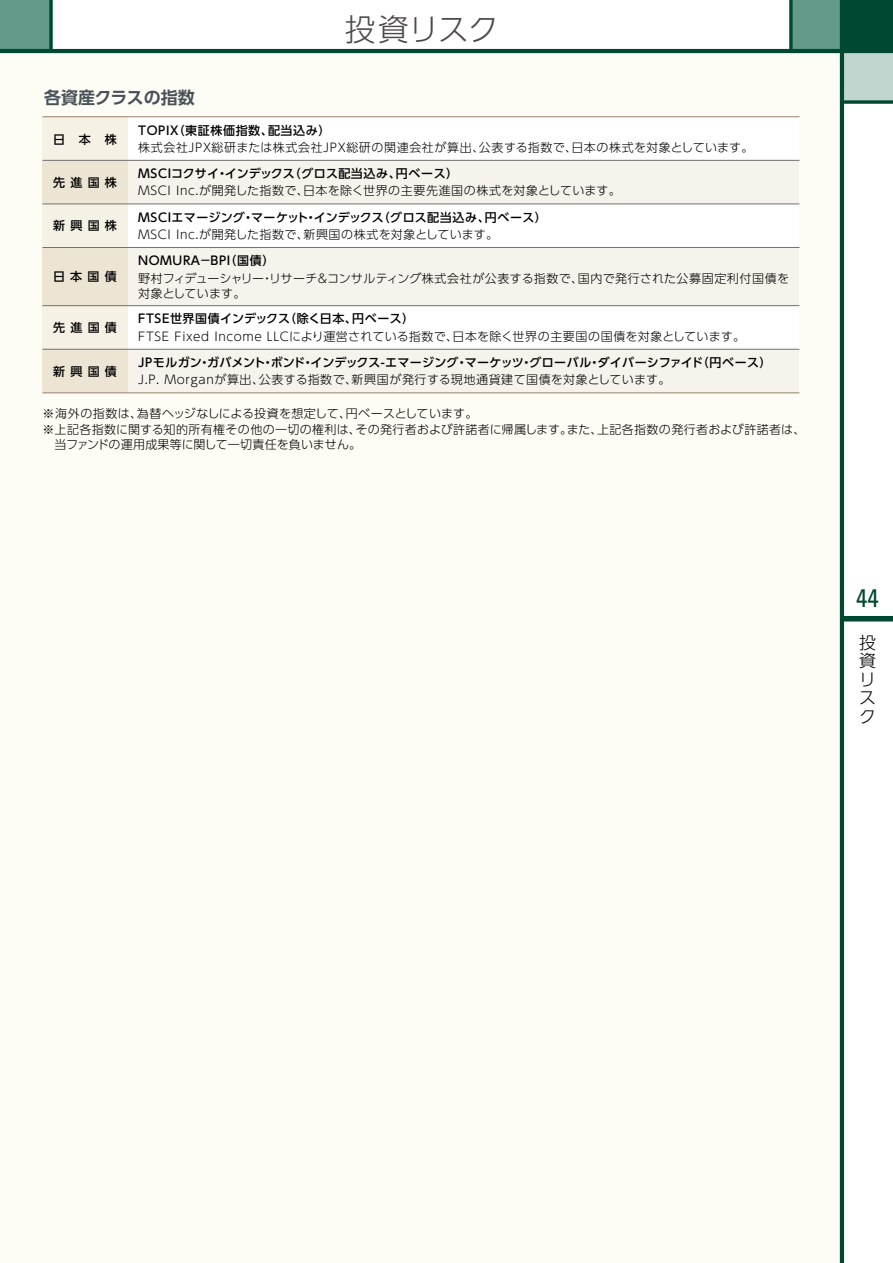
<style>
.page{position:relative;width:893px;height:1263px;background:#fff}
.page>*{position:absolute;margin:0;border:0;box-sizing:border-box;transform-origin:0 0}
.t1{font:300 30.75px "UD Shin Go Pro";letter-spacing:-.015em;color:#4c4948}
.t2{font:condensed 25.5px "Univers LT Std";color:#004831}
.t3{font:700 16.95px "UD Shin Go Pro De";letter-spacing:-.005em;color:#485157}
.t4{font:300 16.95px/18.6px "UD Shin Go Pro";color:#000}
.t5{font:300 12px/15px "UD Shin Go Pro";letter-spacing:.03em;color:#000}
.t6{font:300 12px "UD Shin Go Pro";letter-spacing:.05em;color:#000}
.t7{font:500 12px "UD Shin Go Pro";letter-spacing:.04em;color:#000}
.t8{font:500 12px "UD Shin Go Pro";letter-spacing:.02em;color:#000}
.t9{font:300 12px "UD Shin Go Pro";letter-spacing:-.005em;color:#000}
</style>
<div class="page">
<div style="left:0;top:51px;width:842px;height:1212px;background:#fdfcf5"></div>
<div style="left:0;top:0;width:51px;height:51px;background:#639a8a"></div>
<div style="left:842px;top:0;width:51px;height:51px;background:#004831"></div>
<div style="left:842px;top:51px;width:51px;height:51px;background:#c1d6cf"></div>
<div style="left:791px;top:0;width:51px;height:51px;background:#639a8a"></div>
<div style="left:842px;top:616px;width:51px;height:5px;background:#004831"></div>
<hr style="left:840px;top:0;width:4px;height:1263px;background:#004831">
<hr style="left:0;top:49px;width:893px;height:4px;background:#004831">
<svg style="left:844px;top:100px;width:49px;height:4px"></svg>
<svg style="left:49px;top:0;width:4px;height:49px"></svg>
<svg style="left:789px;top:0;width:4px;height:49px"></svg>
<div style="left:43px;top:117px;width:756px;height:276px;background:#fff"></div>
<div style="left:43px;top:117px;width:85px;height:276px;background:#f6f1e5"></div>
<div style="left:43px;top:160px;width:756px;height:44px;background:#f6f3ed"></div>
<div style="left:43px;top:248px;width:756px;height:58px;background:#f6f3ed"></div>
<div style="left:43px;top:349px;width:756px;height:44px;background:#f6f3ed"></div>
<hr style="left:43px;top:116px;width:756px;height:1px;background:#9d8771">
<hr style="left:43px;top:160px;width:756px;height:1px;background:#727171">
<hr style="left:43px;top:204px;width:756px;height:1px;background:#727171">
<hr style="left:43px;top:247px;width:756px;height:1px;background:#727171">
<hr style="left:43px;top:305px;width:756px;height:1px;background:#727171">
<hr style="left:43px;top:349px;width:756px;height:1px;background:#727171">
<hr style="left:43px;top:392px;width:756px;height:1px;background:#9d8771">
<h3 class="t3" style="left:44px;top:83px;width:152px">各資産クラスの指数</h3>
<h1 class="t1" style="left:345px;top:4px;width:156px">投資リスク</h1>
<p class="t7" style="left:53px;top:130px;width:65px">日本株</p>
<p class="t7" style="left:53px;top:172px;width:65px">先進国株</p>
<p class="t7" style="left:53px;top:216px;width:65px">新興国株</p>
<p class="t7" style="left:53px;top:267px;width:65px">日本国債</p>
<p class="t7" style="left:53px;top:318px;width:65px">先進国債</p>
<p class="t7" style="left:138px;top:120px;width:194px">TOPIX（東証株価指数、配当込み）</p>
<p class="t5" style="left:138px;top:139px;width:617px">株式会社ＪＰＸ総研または株式会社ＪＰＸ総研の関連会社が算出、公表する指数で、日本の株式を対象としています。</p>
<p class="t7" style="left:138px;top:164px;width:321px">MSCIコクサイ・インデックス（グロス配当込み、円ベース）</p>
<p class="t6" style="left:138px;top:181px;width:484px">MSCI Inc.が開発した指数で、日本を除く世界の主要先進国の株式を対象としています。</p>
<p class="t7" style="left:138px;top:207px;width:410px">MSCIエマージング・マーケット・インデックス（グロス配当込み、円ベース）</p>
<p class="t6" style="left:138px;top:225px;width:361px">MSCI Inc.が開発した指数で、新興国の株式を対象としています。</p>
<p class="t7" style="left:138px;top:251px;width:138px">NOMURA－BPI（国債）</p>
<p class="t5" style="left:138px;top:270px;width:652px">野村フィデューシャリー・リサーチ＆コンサルティング株式会社が公表する指数で、国内で発行された公募固定利付国債を対象としています。</p>
<p class="t7" style="left:138px;top:309px;width:277px">FTSE世界国債インデックス（除く日本、円ベース）</p>
<p class="t6" style="left:138px;top:326px;width:608px">FTSE Fixed Income LLCにより運営されている指数で、日本を除く世界の主要国の国債を対象としています。</p>
<p class="t8" style="left:138px;top:353px;width:635px">JPモルガン・ガバメント・ボンド・インデックス-エマージング・マーケッツ・グローバル・ダイバーシファイド（円ベース）</p>
<p class="t6" style="left:138px;top:370px;width:534px">J.P. Morganが算出、公表する指数で、新興国が発行する現地通貨建て国債を対象としています。</p>
<p class="t5" style="left:43px;top:405px;width:436px">※海外の指数は、為替ヘッジなしによる投資を想定して、円ベースとしています。</p>
<p class="t5" style="left:43px;top:421px;width:764px">※上記各指数に関する知的所有権その他の一切の権利は、その発行者および許諾者に帰属します。また、上記各指数の発行者および許諾者は、</p>
<p class="t9" style="left:55px;top:435px;width:308px">当ファンドの運用成果等に関して一切責任を負いません。</p>
<p class="t7" style="left:53px;top:361px;width:65px">新興国債</p>
<h2 class="t2" style="left:856px;top:582px;width:24px">44</h2>
<h3 class="t4" style="left:859px;top:632px;width:18px">投資リスク</h3>
</div>
